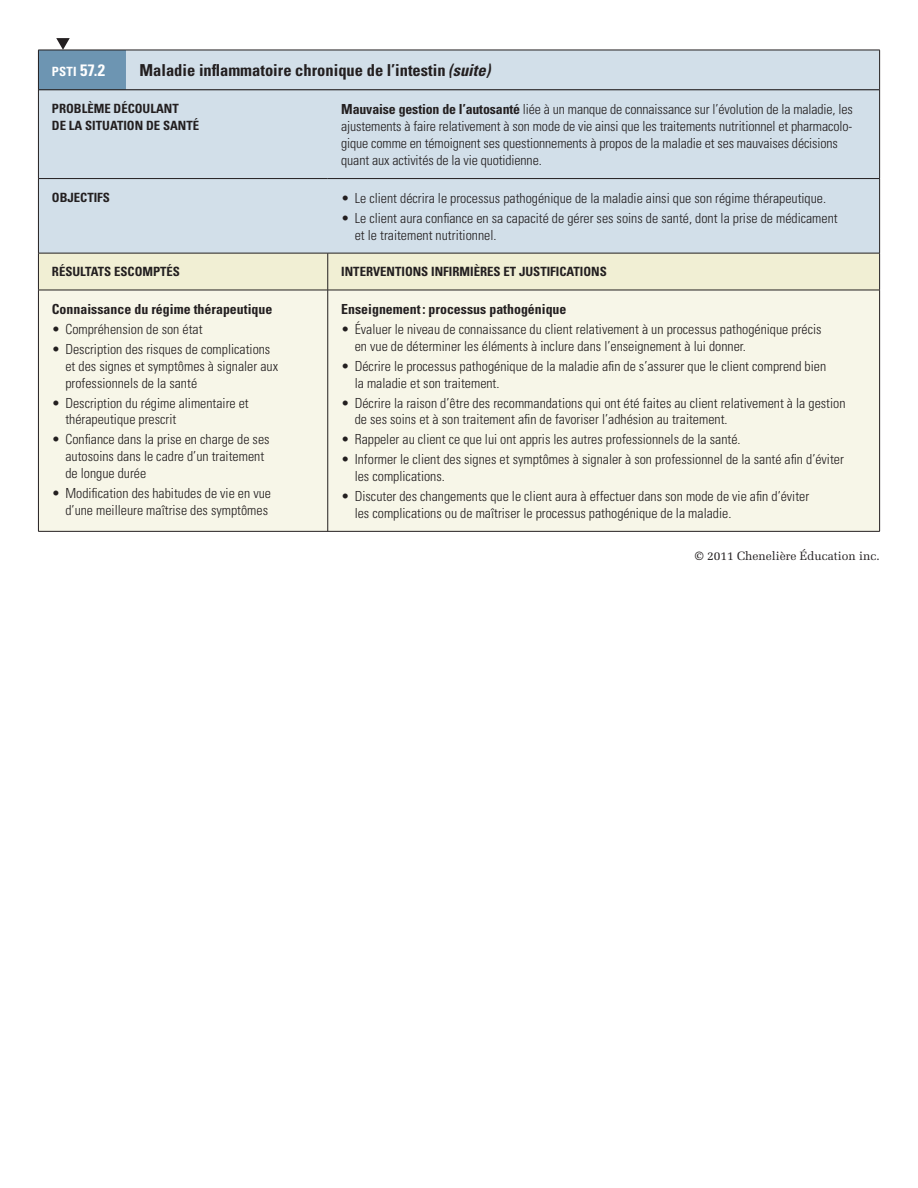
<style>
.page{position:relative;width:918px;height:1188px;background:#fff}
.page>*{position:absolute;margin:0;border:0;box-sizing:border-box;transform-origin:0 0}
.t1{font:700 condensed 16.5px "Univers";color:#231f20}
.t2{font:300 condensed 13.8px/16.8px "Univers";color:#231f20}
.t3{font:700 condensed 13.8px "Univers";color:#231f20}
.t4{font:700 condensed 12.75px/16.8px "Univers";color:#231f20}
.t5{font:700 condensed 12.75px "Univers";color:#fff}
.t6{font:12px "Melior";color:#231f20}
.s1{font-size:16.5px}
.s2{font-style:italic}
.s3{font-weight:700}
</style>
<div class="page">
<svg style="left:56px;top:38px;width:14px;height:12px"></svg>
<div style="left:39px;top:51px;width:840px;height:202px;background:#d2dfe9"></div>
<div style="left:39px;top:254px;width:840px;height:36px;background:#f1efd4"></div>
<div style="left:39px;top:291px;width:840px;height:240px;background:#f7f6e8"></div>
<hr style="left:327px;top:253px;width:1px;height:37px;background:#231f20">
<hr style="left:327px;top:290px;width:1px;height:241px;background:#231f20">
<hr style="left:38px;top:290px;width:842px;height:1px;background:#231f20">
<hr style="left:39px;top:89px;width:840px;height:1px;background:#231f20">
<hr style="left:38px;top:178px;width:290px;height:1px;background:#231f20">
<hr style="left:38px;top:253px;width:290px;height:1px;background:#231f20">
<hr style="left:328px;top:178px;width:552px;height:1px;background:#231f20">
<hr style="left:328px;top:253px;width:552px;height:1px;background:#231f20">
<hr style="left:38px;top:50px;width:88px;height:1px;background:#231f20">
<hr style="left:38px;top:50px;width:1px;height:40px;background:#231f20">
<hr style="left:126px;top:50px;width:754px;height:1px;background:#231f20">
<hr style="left:879px;top:50px;width:1px;height:40px;background:#231f20">
<hr style="left:38px;top:90px;width:1px;height:88px;background:#231f20">
<hr style="left:879px;top:90px;width:1px;height:88px;background:#231f20">
<hr style="left:38px;top:179px;width:1px;height:74px;background:#231f20">
<hr style="left:879px;top:179px;width:1px;height:74px;background:#231f20">
<hr style="left:38px;top:253px;width:1px;height:37px;background:#231f20">
<hr style="left:879px;top:253px;width:1px;height:37px;background:#231f20">
<hr style="left:38px;top:290px;width:1px;height:241px;background:#231f20">
<hr style="left:879px;top:290px;width:1px;height:241px;background:#231f20">
<hr style="left:38px;top:531px;width:842px;height:1px;background:#231f20">
<p class="t5" style="left:52px;top:67px;width:55px">PSTI <span class="s1">57.2</span></p>
<p class="t1" style="left:139px;top:64px;width:352px">Maladie inflammatoire chronique de l’intestin<span class="s2">(suite)</span></p>
<p class="t4" style="left:52px;top:102px;width:149px">PROBLÈME DÉCOULANT<br>DE LA SITUATION DE SANTÉ</p>
<p class="t2" style="left:341px;top:103px;width:513px"><span class="s3">Mauvaise gestion de l’autosanté</span> liée à un manque de connaissance sur l’évolution de la maladie, les ajustements à faire relativement à son mode de vie ainsi que les traitements nutritionnel et pharmacolo&shy;gique comme en témoignent ses questionnements à propos de la maladie et ses mauvaises décisions quant aux activités de la vie quotidienne.</p>
<p class="t4" style="left:52px;top:190px;width:60px">OBJECTIFS</p>
<p class="t2" style="left:341px;top:191px;width:486px">• Le client décrira le processus pathogénique de la maladie ainsi que son régime thérapeutique.</p>
<p class="t2" style="left:355px;top:211px;width:485px;text-indent:-14px">• Le client aura confiance en sa capacité de gérer ses soins de santé, dont la prise de médicament et le traitement nutritionnel.</p>
<p class="t4" style="left:52px;top:265px;width:130px">RÉSULTATS ESCOMPTÉS</p>
<p class="t4" style="left:341px;top:265px;width:267px">INTERVENTIONS INFIRMIÈRES ET JUSTIFICATIONS</p>
<p class="t3" style="left:52px;top:304px;width:222px">Connaissance du régime thérapeutique</p>
<p class="t2" style="left:52px;top:322px;width:152px">• Compréhension de son état</p>
<p class="t2" style="left:65px;top:342px;width:214px;text-indent:-14px">• Description des risques de complications et des signes et symptômes à signaler aux professionnels de la santé</p>
<p class="t2" style="left:65px;top:396px;width:185px;text-indent:-14px">• Description du régime alimentaire et thérapeu tique prescrit</p>
<p class="t2" style="left:65px;top:432px;width:206px;text-indent:-14px">• Confiance dans la prise en charge de ses autosoins dans le cadre d’un traitement de longue durée</p>
<p class="t2" style="left:52px;top:486px;width:221px;text-align:right">• Modification des habitudes de vie en vue d’une meilleure maîtrise des symptômes</p>
<p class="t3" style="left:341px;top:304px;width:227px">Enseignement : processus pathogénique</p>
<p class="t2" style="left:355px;top:322px;width:468px;text-indent:-14px">• Évaluer le niveau de connaissance du client relativement à un processus pathogénique précis en vue de déterminer les éléments à inclure dans l’enseignement à lui donner.</p>
<p class="t2" style="left:355px;top:359px;width:473px;text-indent:-14px">• Décrire le processus pathogénique de la maladie afin de s’assurer que le client comprend bien la maladie et son traitement.</p>
<p class="t2" style="left:355px;top:396px;width:492px;text-indent:-14px">• Décrire la raison d’être des recommandations qui ont été faites au client relativement à la gestion de ses soins et à son traitement afin de favoriser l’adhésion au traitement.</p>
<p class="t2" style="left:341px;top:432px;width:401px">• Rappeler au client ce que lui ont appris les autres professionnels de la santé.</p>
<p class="t2" style="left:355px;top:452px;width:491px;text-indent:-14px">• Informer le client des signes et symptômes à signaler à son professionnel de la santé afin d’éviter les complications.</p>
<p class="t2" style="left:355px;top:489px;width:456px;text-indent:-14px">• Discuter des changements que le client aura à effectuer dans son mode de vie afin d’éviter les complications ou de maîtriser le processus pathogénique de la maladie.</p>
<p class="t6" style="left:695px;top:551px;width:186px">© 2011 Chenelière Éducation inc.</p>
</div>
